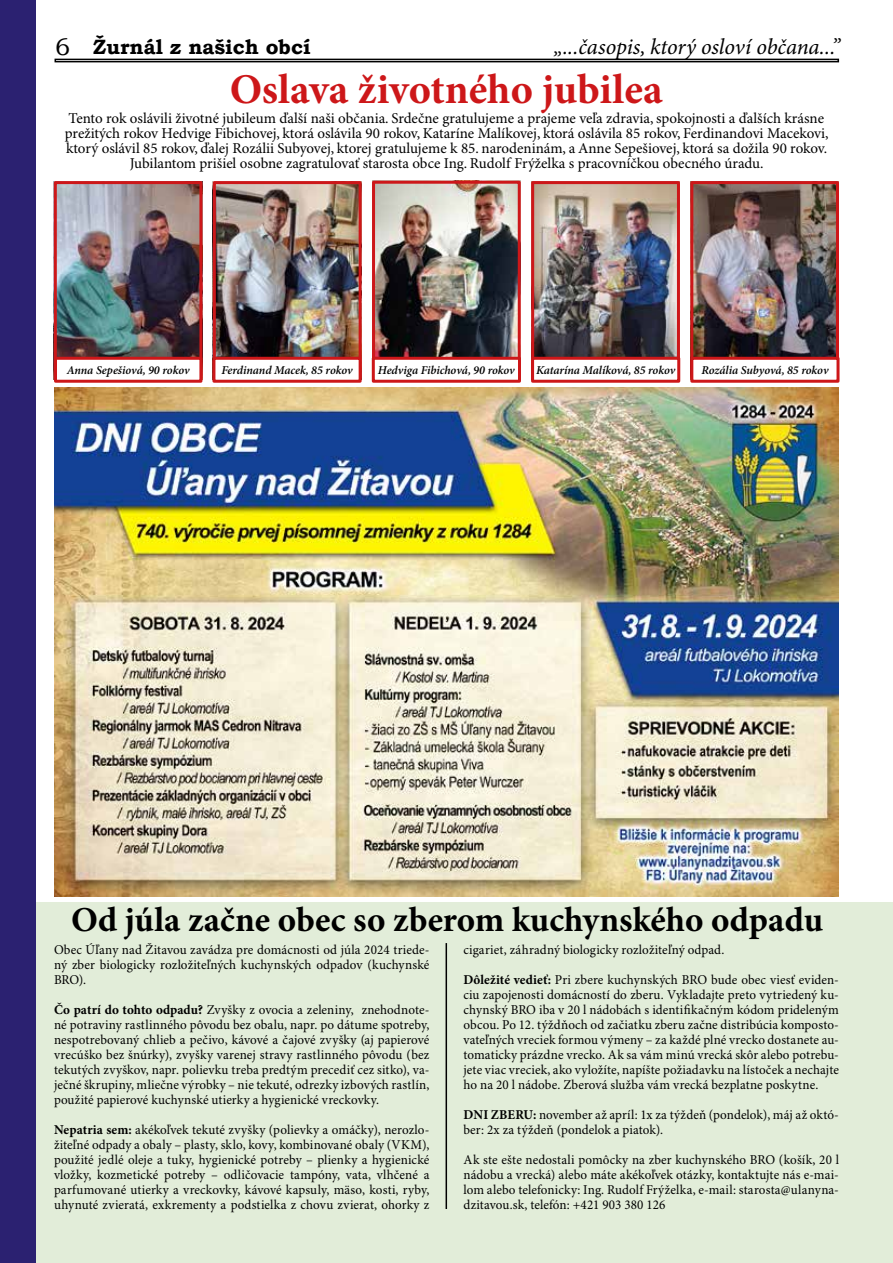
<style>
.page{position:relative;width:893px;height:1263px;background:#fff}
.page>*{position:absolute;margin:0;border:0;box-sizing:border-box;transform-origin:0 0}
.t1{font:700 42.3px "Minion Pro";color:#cd1719}
.t2{font:700 35.1px "Minion Pro";color:#000}
.t3{font:italic 22.5px "Minion Pro";letter-spacing:-.005em;color:#000}
.t4{font:700 20.7px "Bookman Old Style";color:#000}
.t5{font:15px/15px "Minion Pro";letter-spacing:-.005em;color:#000;text-align:center}
.t6{font:13.5px/15px "Minion Pro";letter-spacing:.01em;color:#000;text-align:justify}
.t7{font:italic 600 12px "Minion Pro";letter-spacing:-.005em;color:#000}
.s1{font-weight:400;font-size:24px}
.s2{font-weight:700}
</style>
<div class="page">
<div style="left:0;top:903px;width:893px;height:360px;background:#e2edd9"></div>
<img style="left:54px;top:387px;width:785px;height:509px">
<div style="left:0;top:0;width:35px;height:1263px;background:#2b2171"></div>
<img style="left:58px;top:185px;width:140px;height:172px">
<div style="left:54px;top:181px;width:148px;height:198px;border:3px solid #cd1719"></div>
<img style="left:217px;top:185px;width:141px;height:172px">
<div style="left:213px;top:181px;width:149px;height:198px;border:3px solid #cd1719"></div>
<img style="left:376px;top:185px;width:141px;height:172px">
<div style="left:372px;top:181px;width:149px;height:198px;border:3px solid #cd1719"></div>
<img style="left:535px;top:185px;width:141px;height:172px">
<div style="left:531px;top:181px;width:149px;height:198px;border:3px solid #cd1719"></div>
<img style="left:694px;top:185px;width:141px;height:172px">
<div style="left:690px;top:181px;width:149px;height:198px;border:3px solid #cd1719"></div>
<div style="left:56px;top:358px;width:145px;height:23px;background:#fff"></div>
<div style="left:54px;top:357px;width:148px;height:26px;border:3px solid #cd1719"></div>
<div style="left:214px;top:358px;width:146px;height:23px;background:#fff"></div>
<div style="left:212px;top:357px;width:150px;height:26px;border:3px solid #cd1719"></div>
<div style="left:373px;top:358px;width:146px;height:23px;background:#fff"></div>
<div style="left:372px;top:357px;width:149px;height:26px;border:3px solid #cd1719"></div>
<div style="left:533px;top:358px;width:146px;height:23px;background:#fff"></div>
<div style="left:531px;top:357px;width:149px;height:26px;border:3px solid #cd1719"></div>
<div style="left:692px;top:358px;width:146px;height:23px;background:#fff"></div>
<div style="left:690px;top:357px;width:149px;height:26px;border:3px solid #cd1719"></div>
<hr style="left:446px;top:943px;width:1px;height:266px;background:#000">
<div style="left:55px;top:59px;width:784px;height:3px;border:2px solid #000"></div>
<h3 class="t4" style="left:55px;top:32px;width:257px"><span class="s1">6</span> Žurnál z našich obcí</h3>
<h3 class="t3" style="left:554px;top:33px;width:288px">„...časopis, ktorý osloví občana...”</h3>
<h1 class="t1" style="left:230px;top:64px;width:435px">Oslava životného jubilea</h1>
<p class="t5" style="left:65px;top:112px;width:765px">Tento rok oslávili životné jubileum ďalší naši občania. Srdečne gratulujeme a prajeme veľa zdravia, spokojnosti a ďalších krásne prežitých rokov Hedvige Fibichovej, ktorá oslávila 90 rokov, Kataríne Malíkovej, ktorá oslávila 85 rokov, Ferdinandovi Macekovi, ktorý oslávil 85 rokov, ďalej Rozálii Subyovej, ktorej gratulujeme k 85. narodeninám, a Anne Sepešiovej, ktorá sa dožila 90 rokov.<br>Jubilantom prišiel osobne zagratulovať starosta obce Ing. Rudolf Frýželka s pracovníčkou obecného úradu.</p>
<p class="t7" style="left:67px;top:363px;width:124px">Anna Sepešiová, 90 rokov</p>
<p class="t7" style="left:221px;top:363px;width:133px">Ferdinand Macek, 85 rokov</p>
<p class="t7" style="left:378px;top:363px;width:138px">Hedviga Fibichová, 90 rokov</p>
<p class="t7" style="left:536px;top:363px;width:141px">Katarína Malíková, 85 rokov</p>
<p class="t7" style="left:701px;top:363px;width:129px">Rozália Subyová, 85 rokov</p>
<h2 class="t2" style="left:71px;top:899px;width:753px">Od júla začne obec so zberom kuchynského odpadu</h2>
<p class="t6" style="left:54px;top:942px;width:377px">Obec Úľany nad Žitavou zavádza pre domácnosti od júla 2024 triede&shy;ný zber biologicky rozložiteľných kuchynských odpadov (kuchynské BRO).</p>
<p class="t6" style="left:54px;top:1002px;width:377px"><span class="s2">Čo patrí do tohto odpadu?</span> Zvyšky z ovocia a zeleniny, znehodnote&shy;né potraviny rastlinného pôvodu bez obalu, napr. po dátume spotreby, nespotrebovaný chlieb a pečivo, kávové a čajové zvyšky (aj papierové vrecúško bez šnúrky), zvyšky varenej stravy rastlinného pôvodu (bez tekutých zvyškov, napr. polievku treba predtým precediť cez sitko), va&shy;ječné škrupiny, mliečne výrobky – nie tekuté, odrezky izbových rastlín, použité papierové kuchynské utierky a hygienické vreckovky.</p>
<p class="t6" style="left:54px;top:1122px;width:377px"><span class="s2">Nepatria sem:</span> akékoľvek tekuté zvyšky (polievky a omáčky), nerozlo&shy;žiteľné odpady a obaly – plasty, sklo, kovy, kombinované obaly (VKM), použité jedlé oleje a tuky, hygienické potreby – plienky a hygienické vložky, kozmetické potreby – odličovacie tampóny, vata, vlhčené a parfumované utierky a vreckovky, kávové kapsuly, mäso, kosti, ryby, uhynuté zvieratá, exkrementy a podstielka z chovu zvierat, ohorky z</p>
<p class="t6" style="left:463px;top:942px;width:262px">cigariet, záhradný biologicky rozložiteľný odpad.</p>
<p class="t6" style="left:463px;top:972px;width:377px"><span class="s2">Dôležité vedieť:</span> Pri zbere kuchynských BRO bude obec viesť eviden&shy;ciu zapojenosti domácností do zberu. Vykladajte preto vytriedený ku&shy;chynský BRO iba v 20 l nádobách s identifikačným kódom prideleným obcou. Po 12. týždňoch od začiatku zberu začne distribúcia komposto&shy;vateľných vreciek formou výmeny – za každé plné vrecko dostanete au&shy;tomaticky prázdne vrecko. Ak sa vám minú vrecká skôr alebo potrebu&shy;jete viac vreciek, ako vyložíte, napíšte požiadavku na lístoček a nechajte ho na 20 l nádobe. Zberová služba vám vrecká bezplatne poskytne.</p>
<p class="t6" style="left:463px;top:1107px;width:377px"><span class="s2">DNI ZBERU:</span> november až apríl: 1x za týždeň (pondelok), máj až októ&shy;ber: 2x za týždeň (pondelok a piatok).</p>
<p class="t6" style="left:463px;top:1152px;width:377px">Ak ste ešte nedostali pomôcky na zber kuchynského BRO (košík, 20 l nádobu a vrecká) alebo máte akékoľvek otázky, kontaktujte nás e-mai&shy;lom alebo telefonicky: Ing. Rudolf Frýželka, e-mail: starosta@ulanyna&shy;dzitavou.sk, telefón: +421 903 380 126</p>
</div>
